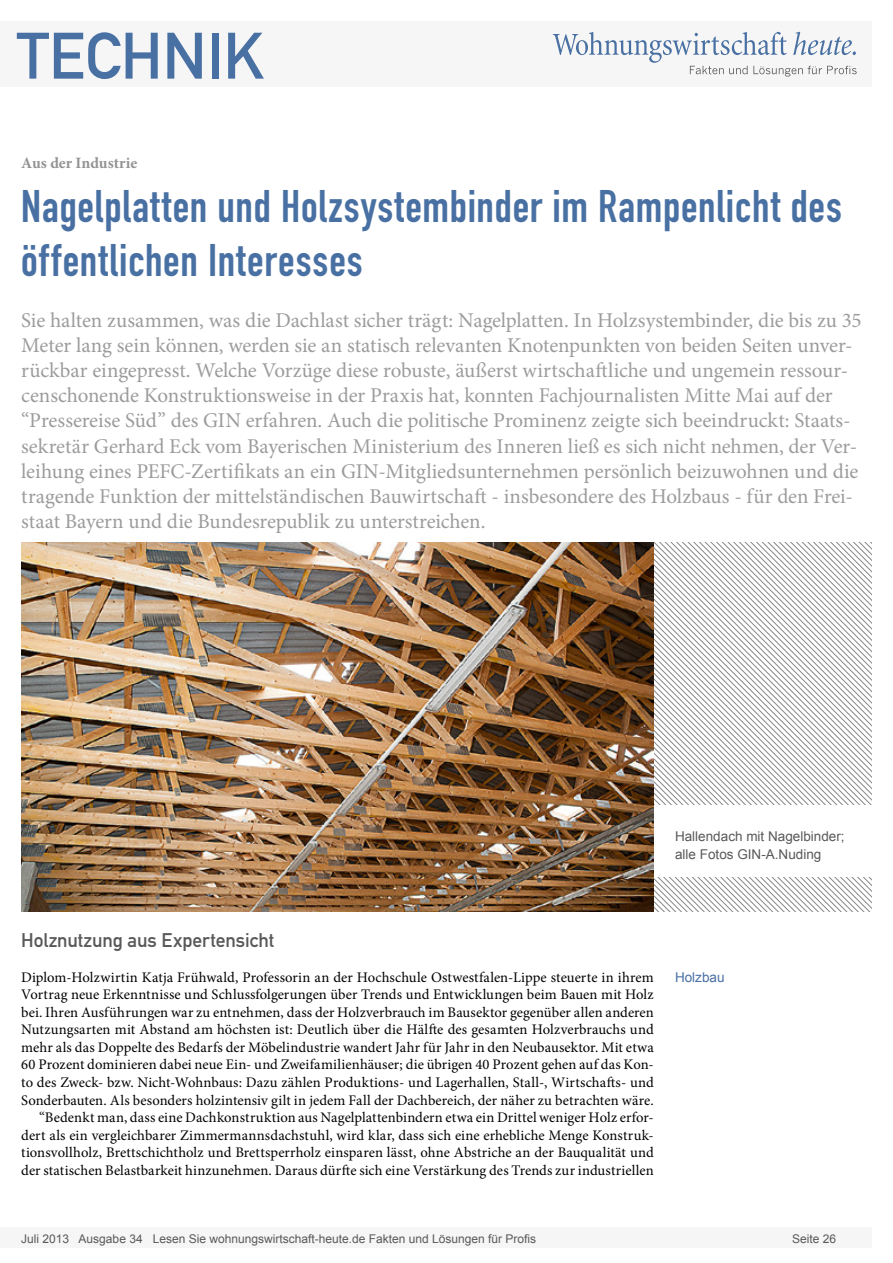
<style>
.page{position:relative;width:893px;height:1263px;background:#fff}
.page>*{position:absolute;margin:0;border:0;box-sizing:border-box;transform-origin:0 0}
.t1{font:64.5px "DIN Mittelschrift";color:#4970a3}
.Überschrift_Groß{font:45px/54px "DIN Engschrift";letter-spacing:.02em;color:#4970a3}
.Anlesetext{font:21px/25.2px "Minion Pro";letter-spacing:-.005em;color:#9c9c9c}
.Überschrift_Grau{font:19.5px "DIN Mittelschrift";letter-spacing:-.005em;color:#595959}
.Kategorie{font:700 15.75px "Minion Pro";color:#939393}
.Fließtext_erste_Zeil{font:14.7px/17.5px "Minion Pro";letter-spacing:.005em;color:#000;text-align:justify}
.Fliesstext{font:14.7px/17.5px "Minion Pro";letter-spacing:.005em;color:#000;text-align:justify}
.Bildunterschrift{font:13.5px "Arial";color:#595959}
.Info{font:13.5px "Arial";color:#4970a3}
.t2{font:12px "Arial";color:#595959}
</style>
<div class="page">
<div style="left:0;top:1227px;width:872px;height:20px;background:#f6f6f6"></div>
<div style="left:0;top:21px;width:872px;height:66px;background:#f6f6f6"></div>
<svg style="left:553px;top:32px;width:304px;height:45px"></svg>
<svg style="left:654px;top:543px;width:218px;height:95px"></svg>
<svg style="left:654px;top:638px;width:218px;height:273px"></svg>
<div style="left:654px;top:805px;width:237px;height:71px;background:#fff"></div>
<img style="left:21px;top:543px;width:632px;height:368px">
<h1 class="t1" style="left:17px;top:18px;width:249px">TECHNIK</h1>
<p class="Kategorie" style="left:21px;top:152px;width:118px">Aus der Industrie</p>
<p class="Überschrift_Groß" style="left:21px;top:180px;width:822px">Nagelplatten und Holzsystembinder im Rampenlicht des öffentlichen Interesses</p>
<p class="Anlesetext" style="left:21px;top:307px;width:842px">Sie halten zusammen, was die Dachlast sicher trägt: Nagelplatten. In Holzsystembinder, die bis zu 35<br>Meter lang sein können, werden sie an statisch relevanten Knotenpunkten von beiden Seiten unver&shy;rückbar eingepresst. Welche Vorzüge diese robuste, äußerst wirtschaftliche und ungemein ressour&shy;censchonende Konstruktionsweise in der Praxis hat, konnten Fachjournalisten Mitte Mai auf der “Pressereise Süd” des GIN erfahren. Auch die politische Prominenz zeigte sich beeindruckt: Staats&shy;sekretär Gerhard Eck vom Bayerischen Ministerium des Inneren ließ es sich nicht nehmen, der Ver&shy;leihung eines PEFC-Zertifikats an ein GIN-Mitgliedsunternehmen persönlich beizuwohnen und die tragende Funktion der mittelständischen Bauwirtschaft - insbesondere des Holzbaus - für den Frei-</p>
<p class="Anlesetext" style="left:21px;top:509px;width:466px">staat Bayern und die Bundesrepublik zu unterstreichen.</p>
<p class="Bildunterschrift" style="left:675px;top:828px;width:171px">Hallendach mit Nagelbinder;</p>
<p class="Bildunterschrift" style="left:675px;top:845px;width:148px">alle Fotos GIN-A.Nuding</p>
<p class="Überschrift_Grau" style="left:21px;top:928px;width:254px">Holznutzung aus Expertensicht</p>
<p class="Fließtext_erste_Zeil" style="left:21px;top:968px;width:634px">Diplom-Holzwirtin Katja Frühwald, Professorin an der Hochschule Ostwestfalen-Lippe steuerte in ihrem Vortrag neue Erkenntnisse und Schlussfolgerungen über Trends und Entwicklungen beim Bauen mit Holz bei. Ihren Ausführungen war zu entnehmen, dass der Holzverbrauch im Bausektor gegenüber allen anderen Nutzungsarten mit Abstand am höchsten ist: Deutlich über die Hälfte des gesamten Holzverbrauchs und mehr als das Doppelte des Bedarfs der Möbelindustrie wandert Jahr für Jahr in den Neubausektor. Mit etwa 60 Prozent dominieren dabei neue Ein- und Zweifamilienhäuser; die übrigen 40 Prozent gehen auf das Kon&shy;to des Zweck- bzw. Nicht-Wohnbaus: Dazu zählen Produktions- und Lagerhallen, Stall-, Wirtschafts- und Sonderbauten. Als besonders holzintensiv gilt in jedem Fall der Dachbereich, der näher zu betrachten wäre.</p>
<p class="Fliesstext" style="left:21px;top:1109px;width:634px;text-indent:18px">“Bedenkt man, dass eine Dachkonstruktion aus Nagelplattenbindern etwa ein Drittel weniger Holz erfor&shy;dert als ein vergleichbarer Zimmermannsdachstuhl, wird klar, dass sich eine erhebliche Menge Konstruk&shy;tionsvollholz, Brettschichtholz und Brettsperrholz einsparen lässt, ohne Abstriche an der Bauqualität und der statischen Belastbarkeit hinzunehmen. Daraus dürfte sich eine Verstärkung des Trends zur industriellen</p>
<p class="Info" style="left:675px;top:968px;width:51px">Holzbau</p>
<p class="t2" style="left:21px;top:1230px;width:516px">Juli 2013 Ausgabe 34 Lesen Sie wohnungswirtschaft-heute.de Fakten und Lösungen für Profis</p>
<p class="t2" style="left:792px;top:1231px;width:46px">Seite 26</p>
</div>
